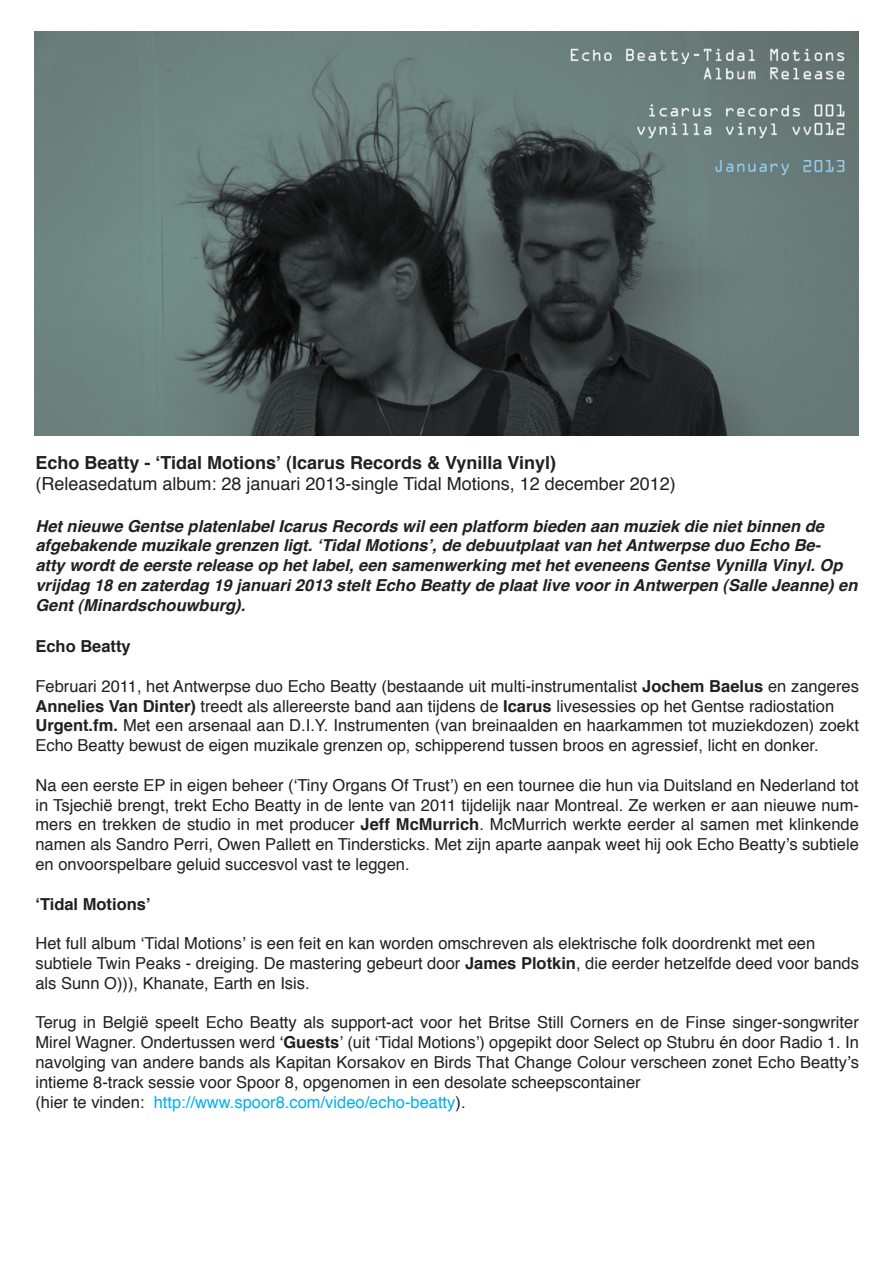
<style>
.page{position:relative;width:893px;height:1263px;background:#fff}
.page>*{position:absolute;margin:0;border:0;box-sizing:border-box;transform-origin:0 0}
.t1{font:18px "Helvetica";color:#231f20}
.t2{font:700 18px "Helvetica";color:#231f20}
.t3{font:16.5px/19.8px "Helvetica";color:#231f20}
.t4{font:italic 700 16.5px/19.8px "Helvetica";color:#231f20}
.t5{font:700 16.5px "Helvetica";color:#231f20}
.s1{font-weight:700}
.s2{color:#00aeef}
</style>
<div class="page">
<img style="left:34px;top:32px;width:825px;height:404px">
<p class="t2" style="left:35px;top:448px;width:522px">Echo Beatty - ‘Tidal Motions’ (Icarus Records &amp; Vynilla Vinyl)</p>
<p class="t1" style="left:35px;top:470px;width:642px">(Releasedatum album: 28 januari 2013-single Tidal Motions, 12 december 2012)</p>
<p class="t4" style="left:35px;top:516px;width:823px">Het nieuwe Gentse platenlabel Icarus Records wil een platform bieden aan muziek die niet binnen de afgebakende muzikale grenzen ligt. ‘Tidal Motions’, de debuutplaat van het Antwerpse duo Echo Be-<br>atty wordt de eerste release op het label, een samenwerking met het eveneens Gentse Vynilla Vinyl. Op vrijdag 18 en zaterdag 19 januari 2013 stelt Echo Beatty de plaat live voor in Antwerpen (Salle Jeanne) en Gent (Minardschouwburg).</p>
<p class="t5" style="left:35px;top:633px;width:97px">Echo Beatty</p>
<p class="t3" style="left:35px;top:676px;width:825px">Februari 2011, het Antwerpse duo Echo Beatty (bestaande uit multi-instrumentalist <span class="s1">Jochem Baelus</span> en zangeres <span class="s1">Annelies Van Dinter)</span> treedt als allereerste band aan tijdens de <span class="s1">Icarus</span> livesessies op het Gentse radiostation <span class="s1">Urgent.fm.</span> Met een arsenaal aan D.I.Y. Instrumenten (van breinaalden en haarkammen tot muziekdozen) zoekt Echo Beatty bewust de eigen muzikale grenzen op, schipperend tussen broos en agressief, licht en donker.</p>
<p class="t3" style="left:35px;top:775px;width:825px;text-align:justify">Na een eerste EP in eigen beheer (‘Tiny Organs Of Trust’) en een tournee die hun via Duitsland en Nederland tot in Tsjechië brengt, trekt Echo Beatty in de lente van 2011 tijdelijk naar Montreal. Ze werken er aan nieuwe num&shy;mers en trekken de studio in met producer <span class="s1">Jeff McMurrich</span>. McMurrich werkte eerder al samen met klinkende namen als Sandro Perri, Owen Pallett en Tindersticks. Met zijn aparte aanpak weet hij ook Echo Beatty’s subtiele en onvoorspelbare geluid succesvol vast te leggen.</p>
<p class="t5" style="left:35px;top:890px;width:117px">‘Tidal Motions’</p>
<p class="t3" style="left:35px;top:934px;width:825px">Het full album ‘Tidal Motions’ is een feit en kan worden omschreven als elektrische folk doordrenkt met een subtiele Twin Peaks - dreiging. De mastering gebeurt door <span class="s1">James Plotkin</span>, die eerder hetzelfde deed voor bands als Sunn O))), Khanate, Earth en Isis.</p>
<p class="t3" style="left:35px;top:1013px;width:825px">Terug in België speelt Echo Beatty als support-act voor het Britse Still Corners en de Finse singer-songwriter Mirel Wagner. Ondertussen werd ‘<span class="s1">Guests</span>’ (uit ‘Tidal Motions’) opgepikt door Select op Stubru én door Radio 1. In navolging van andere bands als Kapitan Korsakov en Birds That Change Colour verscheen zonet Echo Beatty’s intieme 8-track sessie voor Spoor 8, opgenomen in een desolate scheepscontainer<br>(hier te vinden: <span class="s2">http://www.spoor8.com/video/echo-beatty</span>).</p>
</div>
